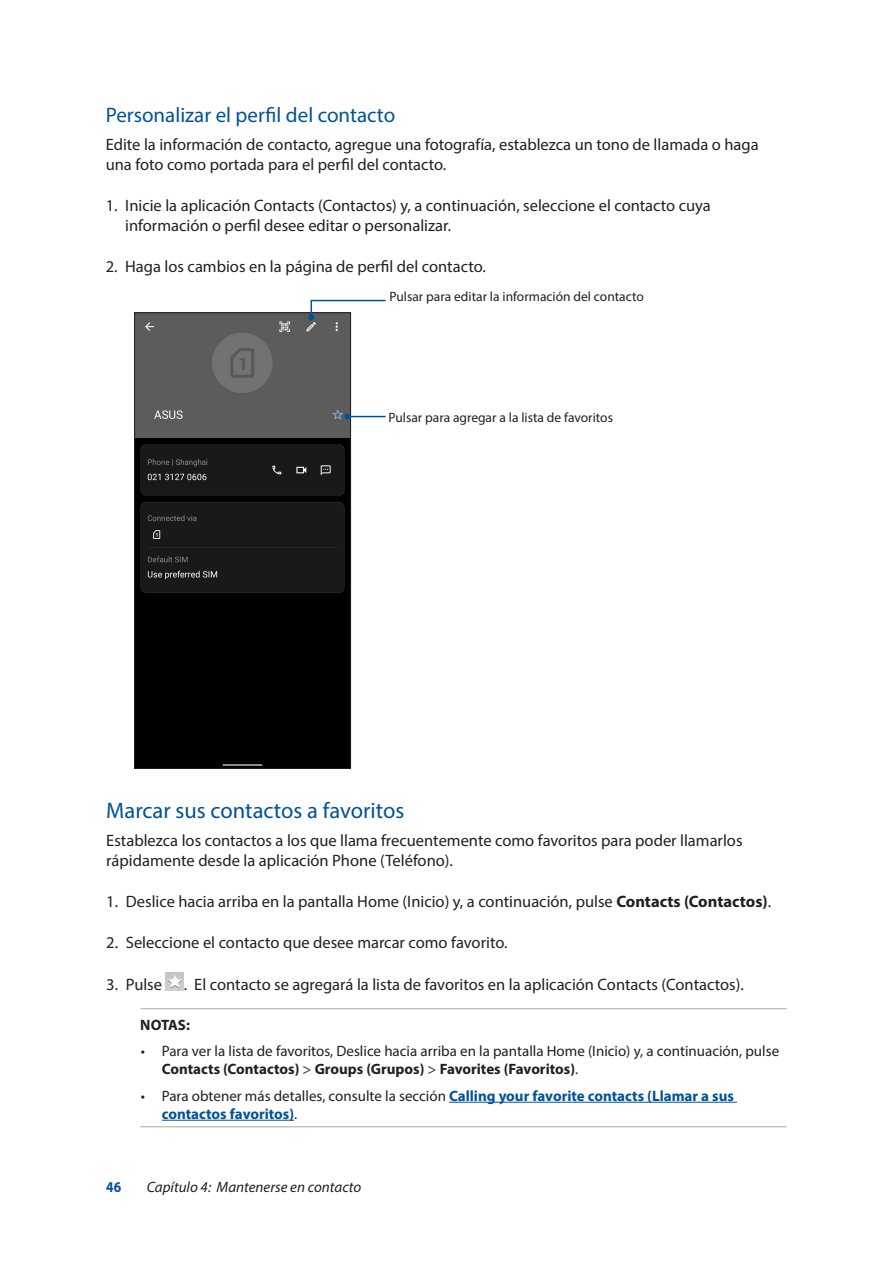
<style>
.page{position:relative;width:893px;height:1263px;background:#fff}
.page>*{position:absolute;margin:0;border:0;box-sizing:border-box;transform-origin:0 0}
.t1{font:22.5px "Myriad Pro";color:#01529a}
.t2{font:21px "Myriad Pro";color:#01529a}
.t3{font:16.5px/19.8px "Myriad Pro";color:#231f20}
.t4{font:15px/18px "Myriad Pro";color:#231f20}
.t5{font:700 15px/18px "Myriad Pro";color:#01529a}
.t6{font:italic 15px "Myriad Pro";color:#231f20}
.t7{font:700 15px "Myriad Pro";letter-spacing:-.015em;color:#231f20}
.t8{font:700 15px "Myriad Pro";color:#01529a;scale:.9 1}
.t9{font:13.5px "Myriad Pro";color:#231f20}
.s1{font-weight:700}
.s2{font-weight:400;color:#231f20}
</style>
<div class="page">
<hr style="left:140px;top:1008px;width:647px;height:1px;background:#a8a9ad">
<hr style="left:449px;top:1102px;width:288px;height:1px;background:#01529a">
<hr style="left:140px;top:1126px;width:647px;height:1px;background:#a8a9ad">
<hr style="left:162px;top:1120px;width:132px;height:1px;background:#01529a">
<img style="left:166px;top:972px;width:18px;height:18px">
<img style="left:136px;top:315px;width:213px;height:451px">
<div style="left:134px;top:313px;width:217px;height:455px;border:1px solid #231f20"></div>
<hr style="left:347px;top:416px;width:39px;height:1px;background:#01529a">
<svg style="left:344px;top:414px;width:6px;height:6px"></svg>
<svg style="left:308px;top:299px;width:78px;height:21px"></svg>
<p class="t2" style="left:106px;top:102px;width:291px">Personalizar el perfil del contacto</p>
<p class="t3" style="left:106px;top:135px;width:654px">Edite la información de contacto, agregue una fotografía, establezca un tono de llamada o haga una foto como portada para el perfil del contacto.</p>
<p class="t3" style="left:125px;top:196px;width:587px;text-indent:-20px">1. Inicie la aplicación Contacts (Contactos) y, a continuación, seleccione el contacto cuya información o perfil desee editar o personalizar.</p>
<p class="t3" style="left:106px;top:256px;width:382px">2. Haga los cambios en la página de perfil del contacto.</p>
<p class="t9" style="left:389px;top:288px;width:256px">Pulsar para editar la información del contacto</p>
<p class="t9" style="left:388px;top:409px;width:226px">Pulsar para agregar a la lista de favoritos</p>
<h1 class="t1" style="left:106px;top:796px;width:300px">Marcar sus contactos a favoritos</h1>
<p class="t3" style="left:106px;top:830px;width:638px">Establezca los contactos a los que llama frecuentemente como favoritos para poder llamarlos rápidamente desde la aplicación Phone (Teléfono).</p>
<p class="t3" style="left:106px;top:891px;width:666px">1. Deslice hacia arriba en la pantalla Home (Inicio) y, a continuación, pulse <span class="s1">Contacts (Contactos)</span>.</p>
<p class="t3" style="left:106px;top:932px;width:403px">2. Seleccione el contacto que desee marcar como favorito.</p>
<p class="t3" style="left:106px;top:975px;width:57px">3. Pulse</p>
<p class="t3" style="left:184px;top:975px;width:561px">. El contacto se agregará la lista de favoritos en la aplicación Contacts (Contactos).</p>
<p class="t7" style="left:140px;top:1015px;width:51px">NOTAS:</p>
<p class="t4" style="left:162px;top:1042px;width:619px;text-indent:-21px">• Para ver la lista de favoritos, Deslice hacia arriba en la pantalla Home (Inicio) y, a continuación, pulse<br><span class="s1">Contacts (Contactos)</span> &gt; <span class="s1">Groups (Grupos)</span> &gt; <span class="s1">Favorites (Favoritos)</span>.</p>
<p class="t5" style="left:162px;top:1086px;width:574px;text-indent:-21px"><span class="s2">• Para obtener más detalles, consulte la sección</span> Calling your favorite contacts (Llamar a sus contactos favoritos)<span class="s2">.</span></p>
<p class="t8" style="left:106px;top:1177px;width:18px">46</p>
<p class="t6" style="left:147px;top:1178px;width:216px">Capítulo 4: Mantenerse en contacto</p>
</div>
